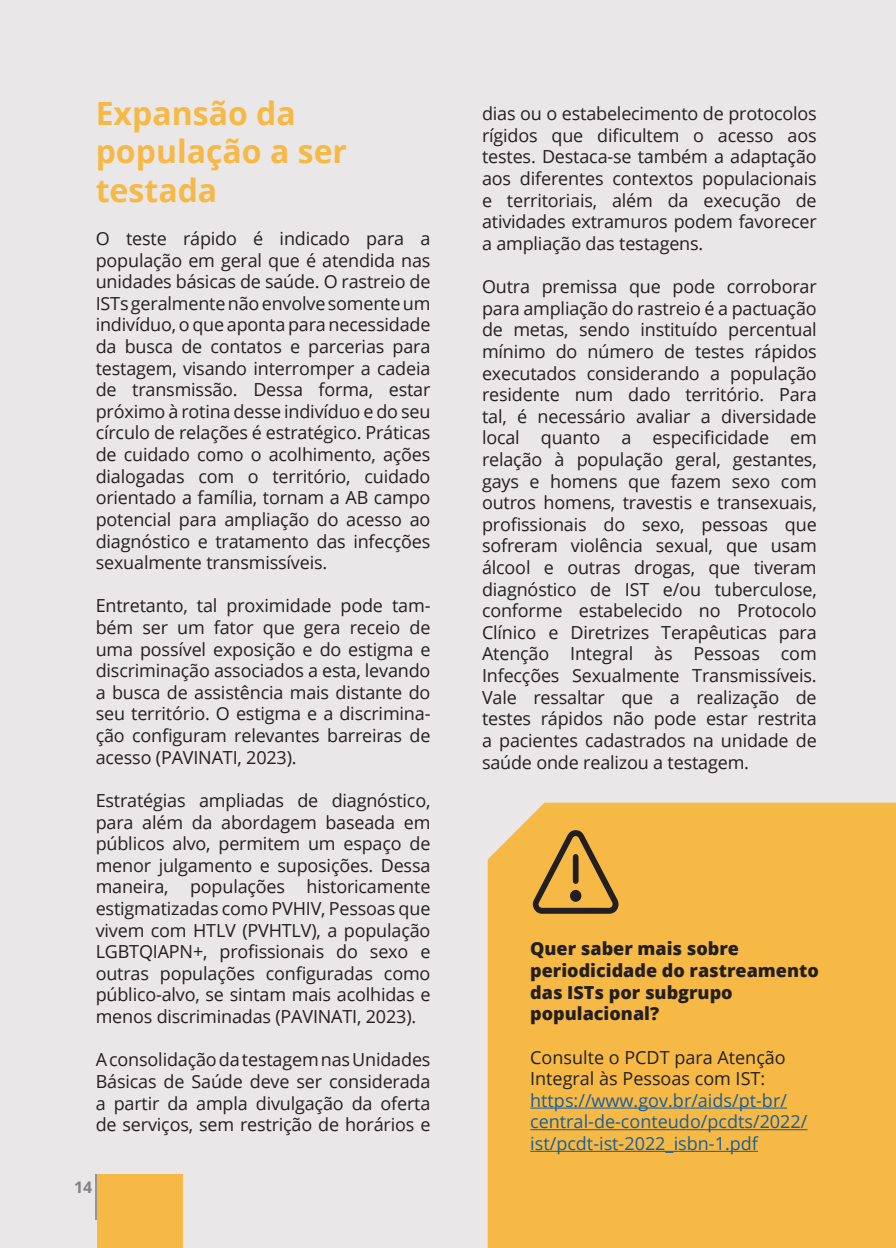
<style>
.page{position:relative;width:896px;height:1248px;background:#fff}
.page>*{position:absolute;margin:0;border:0;box-sizing:border-box;transform-origin:0 0}
.t1{font:700 32px/38.4px "Open Sans";color:#f6b945}
.t2{font:18px/21.6px "Open Sans";letter-spacing:-.01em;color:#231f20;text-align:justify}
.t3{font:18px/21.6px "Open Sans";color:#175d9e}
.t4{font:800 18px/21.6px "Open Sans";color:#231f20}
.t5{font:700 16px "Open Sans";color:#808285}
.s1{color:#231f20}
</style>
<div class="page">
<div style="left:0;top:0;width:896px;height:1247px;background:#eae7e8"></div>
<hr style="left:96px;top:1173px;width:1px;height:46px;background:#939598">
<div style="left:97px;top:1173px;width:86px;height:74px;background:#f6b945"></div>
<div style="left:488px;top:802px;width:408px;height:445px;background:#f6b945"></div>
<hr style="left:530px;top:1107px;width:257px;height:1px;background:#175d9e">
<hr style="left:530px;top:1129px;width:277px;height:1px;background:#175d9e">
<hr style="left:530px;top:1150px;width:228px;height:1px;background:#175d9e">
<svg style="left:533px;top:830px;width:88px;height:83px;background:#c7963c"></svg>
<div style="left:570px;top:889px;width:11px;height:12px;background:#231f20;border-radius:50%"></div>
<p class="t1" style="left:96px;top:93px;width:253px">Expansão da população a ser testada</p>
<p class="t2" style="left:96px;top:227px;width:336px">O teste rápido é indicado para a população em geral que é atendida nas unidades básicas de saúde. O rastreio de ISTs geralmente não envolve somente um indivíduo, o que aponta para necessidade da busca de contatos e parcerias para testagem, visando interromper a cadeia de transmissão. Dessa forma, estar próximo à rotina desse indivíduo e do seu círculo de relações é estratégico. Práticas de cuidado como o acolhimento, ações dialogadas com o território, cuidado orientado a família, tornam a AB campo potencial para ampliação do acesso ao diagnóstico e tratamento das infecções sexualmente transmissíveis.</p>
<p class="t2" style="left:96px;top:594px;width:336px">Entretanto, tal proximidade pode tam&shy;bém ser um fator que gera receio de uma possível exposição e do estigma e discriminação associados a esta, levando a busca de assistência mais distante do seu território. O estigma e a discrimina&shy;ção configuram relevantes barreiras de acesso (PAVINATI, 2023).</p>
<p class="t2" style="left:96px;top:789px;width:336px">Estratégias ampliadas de diagnóstico, para além da abordagem baseada em públicos alvo, permitem um espaço de menor julgamento e suposições. Dessa maneira, populações historicamente estigmatizadas como PVHIV, Pessoas que vivem com HTLV (PVHTLV), a população LGBTQIAPN+, profissionais do sexo e outras populações configuradas como público-alvo, se sintam mais acolhidas e menos discriminadas (PAVINATI, 2023).</p>
<p class="t2" style="left:96px;top:1048px;width:336px">A consolidação da testagem nas Unidades Básicas de Saúde deve ser considerada a partir da ampla divulgação da oferta de serviços, sem restrição de horários e</p>
<p class="t5" style="left:74px;top:1175px;width:20px">14</p>
<p class="t2" style="left:482px;top:102px;width:336px">dias ou o estabelecimento de protocolos rígidos que dificultem o acesso aos testes. Destaca-se também a adaptação aos diferentes contextos populacionais e territoriais, além da execução de atividades extramuros podem favorecer a ampliação das testagens.</p>
<p class="t2" style="left:482px;top:275px;width:336px">Outra premissa que pode corroborar para ampliação do rastreio é a pactuação de metas, sendo instituído percentual mínimo do número de testes rápidos executados considerando a população residente num dado território. Para tal, é necessário avaliar a diversidade local quanto a especificidade em relação à população geral, gestantes, gays e homens que fazem sexo com outros homens, travestis e transexuais, profissionais do sexo, pessoas que sofreram violência sexual, que usam álcool e outras drogas, que tiveram diagnóstico de IST e/ou tuberculose, conforme estabelecido no Protocolo Clínico e Diretrizes Terapêuticas para Atenção Integral às Pessoas com Infecções Sexualmente Transmissíveis.<br>Vale ressaltar que a realização de testes rápidos não pode estar restrita a pacientes cadastrados na unidade de saúde onde realizou a testagem.</p>
<p class="t4" style="left:530px;top:937px;width:290px">Quer saber mais sobre periodicidade do rastreamento das ISTs por subgrupo populacional?</p>
<p class="t3" style="left:530px;top:1045px;width:279px"><span class="s1">Consulte o PCDT para Atenção<br>Integral às Pessoas com IST: </span>https://www.gov.br/aids/pt-br/ central-de-conteudo/pcdts/2022/ ist/pcdt-ist-2022_isbn-1.pdf</p>
</div>
